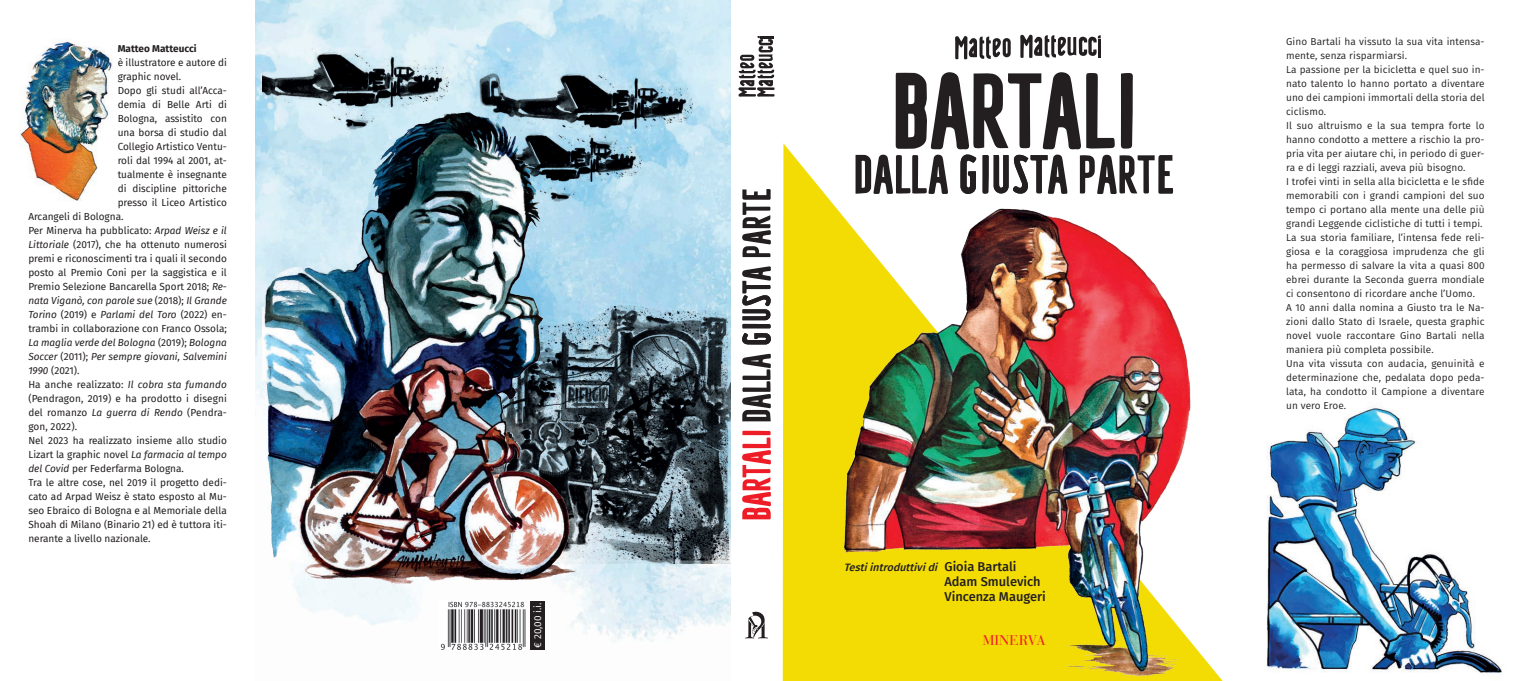
<style>
.page{position:relative;width:1513px;height:681px;background:#fff}
.page>*{position:absolute;margin:0;border:0;box-sizing:border-box;transform-origin:0 0}
.t1{font:14px "Bauer Bodoni";color:#ee1b29}
.t2{font:500 12.8px/15px "Fira Sans";color:#231f20}
.t3{font:italic 500 10.7px "Fira Sans";color:#231f20}
.t4{font:10px/14px "Fira Sans";letter-spacing:.01em;color:#231f20}
.t5{font:10px "Fira Sans";color:#231f20}
.t6{font:italic 10px "Fira Sans";color:#231f20}
.t7{font:700 10px "Fira Sans";color:#231f20}
.t8{font:10px "Fira Sans";color:#fff}
.s1{font-style:italic}
.s2{font-style:normal}
.s3{font-style:normal;font-size:12.8px}
</style>
<div class="page">
<img style="left:20px;top:39px;width:92px;height:162px">
<img style="left:255px;top:0;width:475px;height:650px">
<img style="left:577px;top:305px;width:153px;height:258px">
<img style="left:577px;top:151px;width:64px;height:51px">
<img style="left:474px;top:67px;width:218px;height:84px">
<img style="left:262px;top:46px;width:186px;height:52px">
<img style="left:262px;top:98px;width:315px;height:489px">
<svg style="left:742px;top:430px;width:29px;height:89px"></svg>
<svg style="left:742px;top:353px;width:29px;height:68px"></svg>
<svg style="left:742px;top:189px;width:29px;height:68px"></svg>
<svg style="left:742px;top:266px;width:29px;height:78px"></svg>
<svg style="left:738px;top:36px;width:36px;height:61px"></svg>
<svg style="left:745px;top:611px;width:23px;height:27px"></svg>
<svg style="left:782px;top:143px;width:440px;height:537px;fill:#f3dc04"></svg>
<img style="left:829px;top:195px;width:385px;height:485px">
<svg style="left:855px;top:72px;width:318px;height:123px"></svg>
<svg style="left:955px;top:36px;width:55px;height:24px"></svg>
<svg style="left:1020px;top:34px;width:80px;height:24px"></svg>
<img style="left:1267px;top:406px;width:235px;height:268px">
<img style="left:440px;top:600px;width:90px;height:49px">
<div style="left:530px;top:600px;width:14px;height:49px;background:#231f20"></div>
<p class="t7" style="left:118px;top:40px;width:80px">Matteo Matteucci</p>
<p class="t5" style="left:118px;top:55px;width:111px">è illustratore e autore di</p>
<p class="t5" style="left:118px;top:69px;width:65px">graphic novel.</p>
<p class="t5" style="left:118px;top:83px;width:111px">Dopo gli studi all’Acca-</p>
<p class="t5" style="left:118px;top:97px;width:111px">demia di Belle Arti di</p>
<p class="t5" style="left:118px;top:111px;width:111px">Bologna, assistito con</p>
<p class="t5" style="left:118px;top:125px;width:111px">una borsa di studio dal</p>
<p class="t5" style="left:118px;top:139px;width:111px">Collegio Artistico Ventu-</p>
<p class="t5" style="left:118px;top:153px;width:111px">roli dal 1994 al 2001, at-</p>
<p class="t5" style="left:118px;top:167px;width:111px">tualmente è insegnante</p>
<p class="t5" style="left:118px;top:181px;width:111px">di discipline pittoriche</p>
<p class="t5" style="left:118px;top:195px;width:111px">presso il Liceo Artistico</p>
<p class="t5" style="left:28px;top:209px;width:97px">Arcangeli di Bologna.</p>
<p class="t5" style="left:28px;top:223px;width:200px">Per Minerva ha pubblicato: <span class="s1">Arpad Weisz e il</span></p>
<p class="t5" style="left:28px;top:237px;width:200px"><span class="s1">Littoriale</span> (2017), che ha ottenuto numerosi</p>
<p class="t5" style="left:28px;top:251px;width:200px">premi e riconoscimenti tra i quali il secondo</p>
<p class="t5" style="left:28px;top:265px;width:200px">posto al Premio Coni per la saggistica e il</p>
<p class="t5" style="left:28px;top:279px;width:200px">Premio Selezione Bancarella Sport 2018; <span class="s1">Re-</span></p>
<p class="t6" style="left:28px;top:293px;width:200px">nata Viganò, con parole sue <span class="s2">(2018);</span> Il Grande</p>
<p class="t6" style="left:28px;top:307px;width:200px">Torino <span class="s2">(2019) e</span> Parlami del Toro <span class="s2">(2022) en-</span></p>
<p class="t5" style="left:28px;top:321px;width:200px">trambi in collaborazione con Franco Ossola;</p>
<p class="t6" style="left:28px;top:335px;width:200px">La maglia verde del Bologna <span class="s2">(2019);</span> Bologna</p>
<p class="t6" style="left:28px;top:349px;width:200px">Soccer <span class="s2">(2011);</span> Per sempre giovani, Salvemini</p>
<p class="t5" style="left:28px;top:363px;width:53px"><span class="s1">1990</span> (2021).</p>
<p class="t5" style="left:28px;top:377px;width:200px">Ha anche realizzato: <span class="s1">Il cobra sta fumando</span></p>
<p class="t5" style="left:28px;top:391px;width:200px">(Pendragon, 2019) e ha prodotto i disegni</p>
<p class="t5" style="left:28px;top:405px;width:200px">del romanzo <span class="s1">La guerra di Rendo</span> (Pendra-</p>
<p class="t5" style="left:28px;top:419px;width:50px">gon, 2022).</p>
<p class="t5" style="left:28px;top:433px;width:200px">Nel 2023 ha realizzato insieme allo studio</p>
<p class="t5" style="left:28px;top:447px;width:200px">Lizart la graphic novel <span class="s1">La farmacia al tempo</span></p>
<p class="t5" style="left:28px;top:461px;width:157px"><span class="s1">del Covid</span> per Federfarma Bologna.</p>
<p class="t5" style="left:28px;top:475px;width:200px">Tra le altre cose, nel 2019 il progetto dedi-</p>
<p class="t5" style="left:28px;top:489px;width:200px">cato ad Arpad Weisz è stato esposto al Mu-</p>
<p class="t5" style="left:28px;top:503px;width:200px">seo Ebraico di Bologna e al Memoriale della</p>
<p class="t5" style="left:28px;top:517px;width:200px">Shoah di Milano (Binario 21) ed è tuttora iti-</p>
<p class="t5" style="left:28px;top:531px;width:124px">nerante a livello nazionale.</p>
<p class="t8" style="left:530px;top:647px;width:47px;rotate:-90deg">€ 20,00 i.i.</p>
<p class="t3" style="left:843px;top:558px;width:174px">Testiintroduttividi <span class="s3">G i o i a B a r t a l i</span></p>
<p class="t2" style="left:944px;top:573px;width:103px">Adam Smulevich<br>Vincenza Maugeri</p>
<h1 class="t1" style="left:982px;top:631px;width:64px">MINERVA</h1>
<p class="t4" style="left:1286px;top:34px;width:200px">Gino Bartali ha vissuto la sua vita intensa&shy;mente, senza risparmiarsi.<br>La passione per la bicicletta e quel suo in&shy;nato talento lo hanno portato a diventare uno dei campioni immortali della storia del ciclismo.<br>Il suo altruismo e la sua tempra forte lo hanno condotto a mettere a rischio la pro&shy;pria vita per aiutare chi, in periodo di guer&shy;ra e di leggi razziali, aveva più bisogno.<br>I trofei vinti in sella alla bicicletta e le sfide memorabili con i grandi campioni del suo tempo ci portano alla mente una delle più grandi Leggende ciclistiche di tutti i tempi.<br>La sua storia familiare, l’intensa fede reli&shy;giosa e la coraggiosa imprudenza che gli ha permesso di salvare la vita a quasi 800 ebrei durante la Seconda guerra mondiale ci consentono di ricordare anche l’Uomo.<br>A 10 anni dalla nomina a Giusto tra le Na&shy;zioni dallo Stato di Israele, questa graphic novel vuole raccontare Gino Bartali nella maniera più completa possibile.<br>Una vita vissuta con audacia, genuinità e determinazione che, pedalata dopo peda&shy;lata, ha condotto il Campione a diventare un vero Eroe.</p>
</div>
